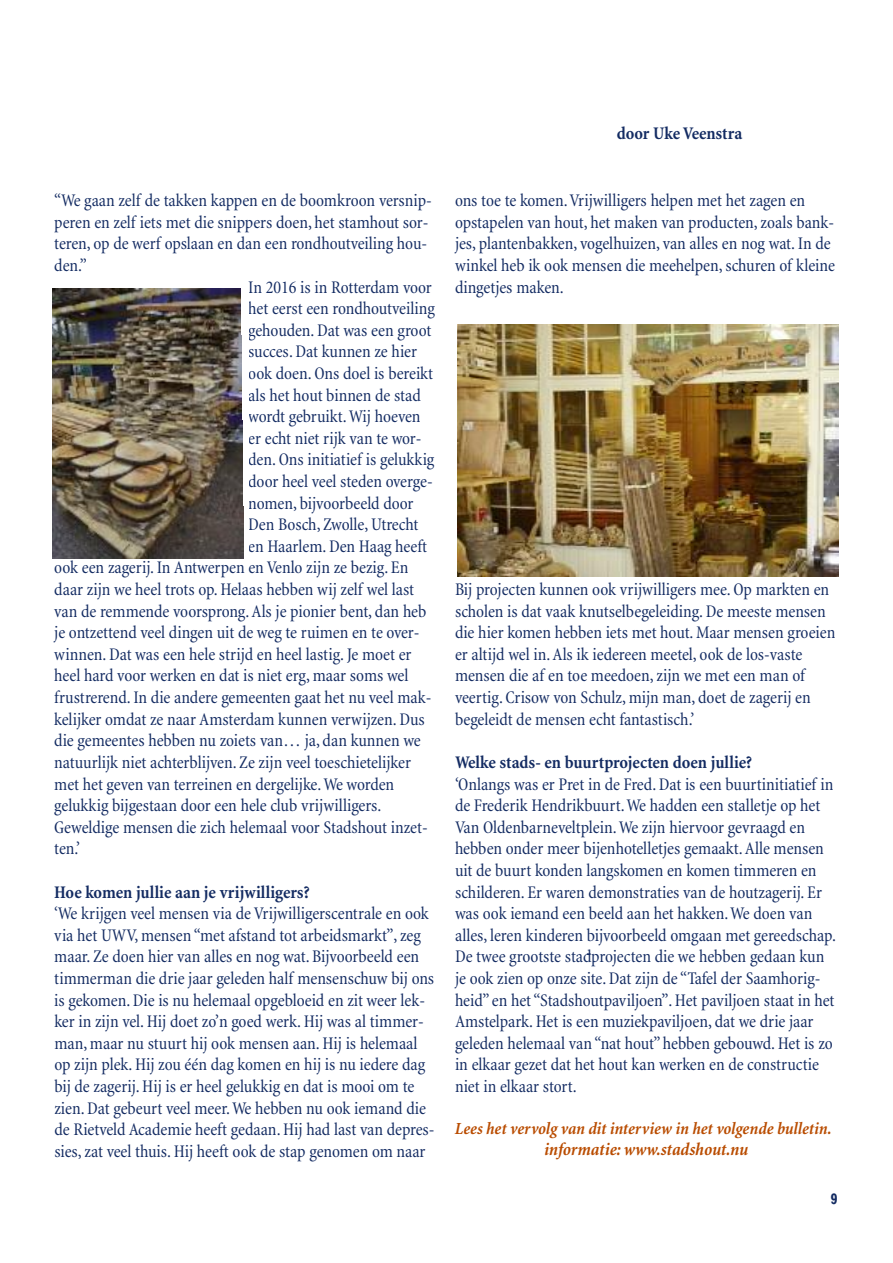
<style>
.page{position:relative;width:893px;height:1263px;background:#fff}
.page>*{position:absolute;margin:0;border:0;box-sizing:border-box;transform-origin:0 0}
.t1{font:condensed 18px/21.6px "Minion";letter-spacing:-.005em;color:#132b62}
.t2{font:700 condensed 18px "Minion";color:#132b62}
.t3{font:italic 700 condensed 18px "Minion";letter-spacing:-.005em;color:#b94c00}
.t4{font:italic 700 condensed 17.25px "Minion";letter-spacing:-.005em;color:#b94c00}
.t5{font:700 15px "Xerox Sans Serif Narrow FC";color:#132b62}
</style>
<div class="page">
<img style="left:53px;top:288px;width:191px;height:270px">
<img style="left:457px;top:324px;width:382px;height:252px">
<p class="t2" style="left:617px;top:126px;width:127px">door UkeVeenstra</p>
<p class="t1" style="left:54px;top:191px;width:379px">“We gaan zelf de takken kappen en de boomkroon versnip-</p>
<p class="t1" style="left:54px;top:213px;width:376px">peren en zelf iets met die snippers doen, het stamhout sor-</p>
<p class="t1" style="left:54px;top:234px;width:374px">teren, op de werf opslaan en dan een rondhoutveiling hou-</p>
<p class="t1" style="left:54px;top:256px;width:34px">den.”</p>
<p class="t1" style="left:248px;top:278px;width:185px">In 2016 is in Rotterdam voor</p>
<p class="t1" style="left:248px;top:299px;width:188px">het eerst een rondhoutveiling</p>
<p class="t1" style="left:248px;top:321px;width:185px">gehouden.Dat was een groot</p>
<p class="t1" style="left:248px;top:342px;width:170px">succes.Dat kunnen ze hier</p>
<p class="t1" style="left:248px;top:364px;width:186px">ook doen. Ons doel is bereikt</p>
<p class="t1" style="left:248px;top:386px;width:174px">als het hout binnen de stad</p>
<p class="t1" style="left:248px;top:407px;width:174px">wordt gebruikt.Wij hoeven</p>
<p class="t1" style="left:248px;top:429px;width:175px">er echt niet rijk van te wor-</p>
<p class="t1" style="left:248px;top:450px;width:188px">den. Ons initiatief is gelukkig</p>
<p class="t1" style="left:248px;top:472px;width:186px">door heel veel steden overge-</p>
<p class="t1" style="left:248px;top:494px;width:167px">nomen, bijvoorbeeld door</p>
<p class="t1" style="left:248px;top:515px;width:172px">Den Bosch, Zwolle,Utrecht</p>
<p class="t1" style="left:248px;top:537px;width:180px">en Haarlem.Den Haag heeft</p>
<p class="t1" style="left:54px;top:558px;width:356px">ook een zagerij.In Antwerpen en Venlo zijn ze bezig. En</p>
<p class="t1" style="left:54px;top:580px;width:361px">daar zijn we heel trots op.Helaas hebben wij zelf wel last</p>
<p class="t1" style="left:54px;top:602px;width:374px">van de remmende voorsprong.Als je pionier bent, dan heb</p>
<p class="t1" style="left:54px;top:623px;width:367px">je ontzettend veel dingen uit de weg te ruimen en te over-</p>
<p class="t1" style="left:54px;top:645px;width:359px">winnen.Dat was een hele strijd en heel lastig.Je moet er</p>
<p class="t1" style="left:54px;top:666px;width:356px">heel hard voor werken en dat is niet erg, maar soms wel</p>
<p class="t1" style="left:54px;top:688px;width:379px">frustrerend.In die andere gemeenten gaat het nu veel mak-</p>
<p class="t1" style="left:54px;top:710px;width:372px">kelijker omdat ze naar Amsterdam kunnen verwijzen.Dus</p>
<p class="t1" style="left:54px;top:731px;width:368px">die gemeentes hebben nu zoiets van… ja, dan kunnen we</p>
<p class="t1" style="left:54px;top:753px;width:358px">natuurlijk niet achterblijven. Ze zijn veel toeschietelijker</p>
<p class="t1" style="left:54px;top:774px;width:341px">met het geven van terreinen en dergelijke.We worden</p>
<p class="t1" style="left:54px;top:796px;width:329px">gelukkig bijgestaan door een hele club vrijwilligers.</p>
<p class="t1" style="left:54px;top:818px;width:375px">Geweldige mensen die zich helemaal voor Stadshout inzet-</p>
<p class="t1" style="left:54px;top:839px;width:27px">ten.’</p>
<p class="t2" style="left:54px;top:885px;width:257px">Hoe komen jullie aan je vrijwilligers?</p>
<p class="t1" style="left:54px;top:904px;width:382px">‘We krijgen veel mensen via de Vrijwilligerscentrale en ook via het UWV, mensen “met afstand tot arbeidsmarkt”,zeg maar. Ze doen hier van alles en nog wat. Bijvoorbeeld een timmerman die drie jaar geleden half mensenschuw bij ons is gekomen.Die is nu helemaal opgebloeid en zit weer lek&shy;ker in zijn vel.Hij doet zo’n goed werk.Hij was al timmer&shy;man, maar nu stuurt hij ook mensen aan.Hij is helemaal op zijn plek.Hij zou één dag komen en hij is nu iedere dag bij de zagerij.Hij is er heel gelukkig en dat is mooi om te zien.Dat gebeurt veel meer.We hebben nu ook iemand die de Rietveld Academie heeft gedaan.Hij had last van depres&shy;sies,zat veel thuis.Hij heeft ook de stap genomen om naar</p>
<p class="t1" style="left:455px;top:191px;width:382px">ons toe te komen.Vrijwilligers helpen met het zagen en opstapelen van hout, het maken van producten,zoals bank&shy;jes, plantenbakken, vogelhuizen, van alles en nog wat.In de winkel heb ik ook mensen die meehelpen,schuren of kleine dingetjes maken.</p>
<p class="t1" style="left:455px;top:580px;width:382px">Bij projecten kunnen ook vrijwilligers mee. Op markten en scholen is dat vaak knutselbegeleiding.De meeste mensen die hier komen hebben iets met hout.Maar mensen groeien er altijd wel in.Als ik iedereen meetel, ook de los-vaste mensen die af en toe meedoen,zijn we met een man of veertig. Crisow von Schulz, mijn man, doet de zagerij en begeleidt de mensen echt fantastisch.’</p>
<p class="t2" style="left:455px;top:755px;width:298px">Welke stads- en buurtprojecten doen jullie?</p>
<p class="t1" style="left:455px;top:774px;width:383px">‘Onlangs was er Pret in de Fred.Dat is een buurtinitiatief in de Frederik Hendrikbuurt.We hadden een stalletje op het Van Oldenbarneveltplein.We zijn hiervoor gevraagd en hebben onder meer bijenhotelletjes gemaakt.Alle mensen uit de buurt konden langskomen en komen timmeren en schilderen. Er waren demonstraties van de houtzagerij. Er was ook iemand een beeld aan het hakken.We doen van alles, leren kinderen bijvoorbeeld omgaan met gereedschap.<br>De twee grootste stadprojecten die we hebben gedaan kun je ook zien op onze site.Dat zijn de“Tafel der Saamhorig&shy;heid”en het“Stadshoutpaviljoen”.Het paviljoen staat in het Amstelpark.Het is een muziekpaviljoen, dat we drie jaar geleden helemaal van “nat hout” hebben gebouwd.Het is zo in elkaar gezet dat het hout kan werken en de constructie niet in elkaar stort.</p>
<p class="t4" style="left:455px;top:1122px;width:378px">Lees het vervolg van dit interview in het volgende bulletin.</p>
<p class="t3" style="left:544px;top:1142px;width:206px">informatie: www.stadshout.nu</p>
<p class="t5" style="left:831px;top:1193px;width:8px">9</p>
</div>
